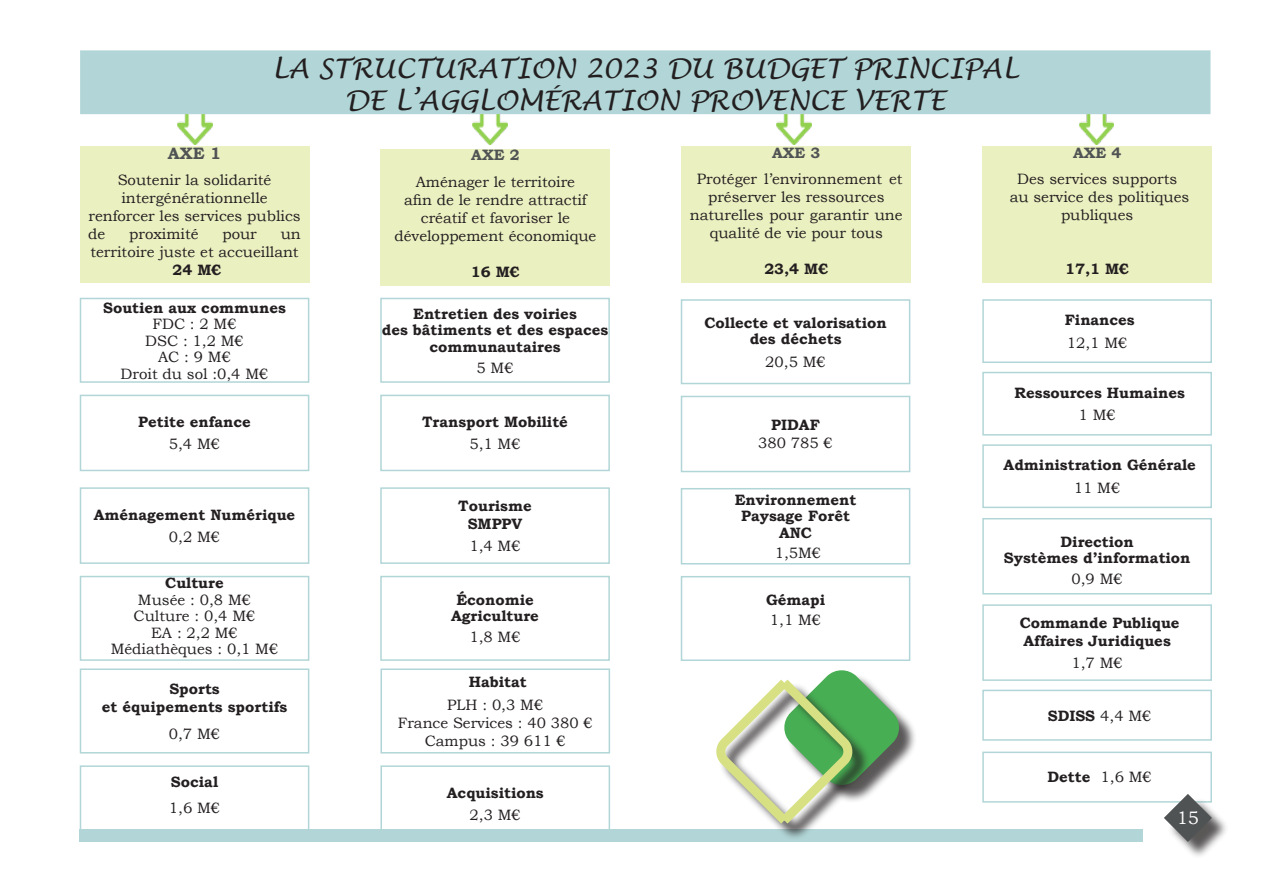
<style>
.page{position:relative;width:1263px;height:893px;background:#fff}
.page>*{position:absolute;margin:0;border:0;box-sizing:border-box;transform-origin:0 0}
.t1{font:italic 27px "Lucida Handwriting";color:#231f20}
.t2{font:18px "Bookman Old Style";color:#fff}
.t3{font:700 16.5px "Bookman Old Style";color:#505354}
.t4{font:15px/18px "Bookman Old Style";color:#231f20;text-align:center}
.t5{font:700 15px/16.5px "Bookman Old Style";color:#231f20;text-align:center}
.t6{font:700 15px "Bookman Old Style";color:#505354}
.s1{font-weight:400}
</style>
<div class="page">
<img style="left:178px;top:114px;width:34px;height:30px">
<img style="left:473px;top:114px;width:35px;height:30px">
<img style="left:777px;top:114px;width:35px;height:30px">
<img style="left:1079px;top:114px;width:35px;height:30px">
<div style="left:81px;top:51px;width:1129px;height:62px;background:#b2d6d7"></div>
<div style="left:80px;top:50px;width:1130px;height:64px;border:2px solid #b2d6d7"></div>
<div style="left:80px;top:147px;width:229px;height:136px;background:#ebf0c1"></div>
<div style="left:381px;top:149px;width:229px;height:136px;background:#ebf0c1"></div>
<div style="left:681px;top:147px;width:230px;height:136px;background:#ebf0c1"></div>
<div style="left:982px;top:147px;width:230px;height:136px;background:#ebf0c1"></div>
<div style="left:80px;top:298px;width:229px;height:85px;border:2px solid #b2d6d7"></div>
<div style="left:80px;top:395px;width:229px;height:76px;border:2px solid #b2d6d7"></div>
<div style="left:80px;top:487px;width:229px;height:77px;border:2px solid #b2d6d7"></div>
<div style="left:80px;top:576px;width:229px;height:85px;border:2px solid #b2d6d7"></div>
<div style="left:80px;top:668px;width:229px;height:85px;border:2px solid #b2d6d7"></div>
<div style="left:80px;top:765px;width:229px;height:77px;border:2px solid #b2d6d7"></div>
<div style="left:380px;top:298px;width:230px;height:85px;border:2px solid #b2d6d7"></div>
<div style="left:380px;top:395px;width:230px;height:76px;border:2px solid #b2d6d7"></div>
<div style="left:380px;top:487px;width:230px;height:77px;border:2px solid #b2d6d7"></div>
<div style="left:380px;top:576px;width:230px;height:85px;border:2px solid #b2d6d7"></div>
<div style="left:380px;top:668px;width:230px;height:85px;border:2px solid #b2d6d7"></div>
<div style="left:681px;top:299px;width:229px;height:85px;border:2px solid #b2d6d7"></div>
<div style="left:681px;top:396px;width:229px;height:76px;border:2px solid #b2d6d7"></div>
<div style="left:681px;top:488px;width:229px;height:76px;border:2px solid #b2d6d7"></div>
<div style="left:681px;top:576px;width:229px;height:85px;border:2px solid #b2d6d7"></div>
<div style="left:982px;top:299px;width:230px;height:64px;border:2px solid #b2d6d7"></div>
<div style="left:982px;top:372px;width:230px;height:64px;border:2px solid #b2d6d7"></div>
<div style="left:982px;top:444px;width:230px;height:64px;border:2px solid #b2d6d7"></div>
<div style="left:982px;top:518px;width:230px;height:76px;border:2px solid #b2d6d7"></div>
<div style="left:982px;top:604px;width:230px;height:77px;border:2px solid #b2d6d7"></div>
<div style="left:380px;top:765px;width:230px;height:77px;border:2px solid #b2d6d7"></div>
<div style="left:982px;top:690px;width:230px;height:51px;border:2px solid #b2d6d7"></div>
<div style="left:982px;top:752px;width:230px;height:51px;border:2px solid #b2d6d7"></div>
<div style="left:80px;top:829px;width:1063px;height:13px;background:#b2d6d7"></div>
<div style="left:787px;top:673px;width:131px;height:131px;background:#231f20;opacity:.75"></div>
<div style="left:719px;top:683px;width:152px;height:158px;background:#231f20;opacity:.75"></div>
<svg style="left:716px;top:670px;width:185px;height:163px"></svg>
<div style="left:1167px;top:797px;width:63px;height:63px;background:#231f20;opacity:.75"></div>
<svg style="left:1164px;top:794px;width:48px;height:48px"></svg>
<p class="t1" style="left:272px;top:52px;width:748px">LA STRUCTURATION 2023 DU BUDGET PRINCIPAL</p>
<p class="t1" style="left:345px;top:84px;width:602px">DE L’AGGLOMÉRATION PROVENCE VERTE</p>
<p class="t3" style="left:168px;top:141px;width:55px">AXE 1</p>
<p class="t4" style="left:118px;top:171px;width:155px">Soutenir la solidarité</p>
<p class="t4" style="left:121px;top:189px;width:148px">intergénérationnelle</p>
<p class="t4" style="left:88px;top:207px;width:214px">renforcer les services publics</p>
<p class="t4" style="left:88px;top:225px;width:19px">de</p>
<p class="t4" style="left:129px;top:225px;width:71px">proximité</p>
<p class="t4" style="left:222px;top:225px;width:36px">pour</p>
<p class="t4" style="left:90px;top:225px;width:212px;text-align:right">un<br>territoire juste et accueillant</p>
<p class="t5" style="left:173px;top:262px;width:50px">24 M€</p>
<p class="t5" style="left:103px;top:299px;width:184px">Soutien aux communes</p>
<p class="t4" style="left:152px;top:315px;width:86px">FDC : 2 M€</p>
<p class="t4" style="left:145px;top:332px;width:100px">DSC : 1,2 M€</p>
<p class="t4" style="left:158px;top:348px;width:74px">AC : 9 M€</p>
<p class="t4" style="left:121px;top:365px;width:149px">Droit du sol :0,4 M€</p>
<p class="t5" style="left:138px;top:414px;width:114px">Petite enfance</p>
<p class="t4" style="left:169px;top:435px;width:53px">5,4 M€</p>
<p class="t5" style="left:94px;top:506px;width:203px">Aménagement Numérique</p>
<p class="t4" style="left:169px;top:528px;width:53px">0,2 M€</p>
<p class="t5" style="left:165px;top:574px;width:60px">Culture</p>
<p class="t4" style="left:138px;top:590px;width:115px">Musée : 0,8 M€</p>
<p class="t4" style="left:134px;top:607px;width:123px">Culture : 0,4 M€</p>
<p class="t4" style="left:151px;top:623px;width:88px">EA : 2,2 M€</p>
<p class="t4" style="left:111px;top:640px;width:169px">Médiathèques : 0,1 M€</p>
<p class="t5" style="left:169px;top:681px;width:52px">Sports</p>
<p class="t5" style="left:102px;top:699px;width:187px">et équipements sportifs</p>
<p class="t4" style="left:169px;top:725px;width:53px">0,7 M€</p>
<p class="t5" style="left:171px;top:773px;width:49px">Social</p>
<p class="t4" style="left:169px;top:799px;width:53px">1,6 M€</p>
<p class="t6" style="left:471px;top:144px;width:50px">AXE 2</p>
<p class="t4" style="left:416px;top:172px;width:161px">Aménager le territoire</p>
<p class="t4" style="left:404px;top:190px;width:184px">afin de le rendre attractif</p>
<p class="t4" style="left:421px;top:208px;width:151px">créatif et favoriser le</p>
<p class="t4" style="left:394px;top:226px;width:203px">développement économique</p>
<p class="t5" style="left:471px;top:263px;width:50px">16 M€</p>
<p class="t5" style="left:413px;top:305px;width:165px">Entretien des voiries</p>
<p class="t5" style="left:382px;top:322px;width:228px">des bâtiments et des espaces communautaires</p>
<p class="t4" style="left:476px;top:358px;width:39px">5 M€</p>
<p class="t5" style="left:422px;top:414px;width:147px">Transport Mobilité</p>
<p class="t4" style="left:469px;top:435px;width:53px">5,1 M€</p>
<p class="t5" style="left:458px;top:497px;width:75px">Tourisme</p>
<p class="t5" style="left:468px;top:515px;width:56px">SMPPV</p>
<p class="t4" style="left:469px;top:537px;width:53px">1,4 M€</p>
<p class="t5" style="left:456px;top:591px;width:79px">Économie</p>
<p class="t5" style="left:451px;top:607px;width:89px">Agriculture</p>
<p class="t4" style="left:469px;top:628px;width:53px">1,8 M€</p>
<p class="t5" style="left:469px;top:674px;width:59px">Habitat</p>
<p class="t4" style="left:447px;top:695px;width:97px">PLH : 0,3 M€</p>
<p class="t4" style="left:398px;top:713px;width:196px">France Services : 40 380 €</p>
<p class="t4" style="left:425px;top:731px;width:142px">Campus : 39 611 €</p>
<p class="t5" style="left:447px;top:784px;width:98px">Acquisitions</p>
<p class="t4" style="left:470px;top:806px;width:53px">2,3 M€</p>
<p class="t6" style="left:772px;top:142px;width:50px">AXE 3</p>
<p class="t4" style="left:697px;top:170px;width:207px">Protéger l’environnement et préserver les ressources</p>
<p class="t4" style="left:690px;top:206px;width:214px">naturelles pour garantir une qualité de vie pour tous</p>
<p class="t5" style="left:764px;top:260px;width:65px">23,4 M€</p>
<p class="t5" style="left:704px;top:314px;width:184px">Collecte et valorisation</p>
<p class="t5" style="left:750px;top:331px;width:93px">des déchets</p>
<p class="t4" style="left:765px;top:352px;width:62px">20,5 M€</p>
<p class="t5" style="left:771px;top:417px;width:50px">PIDAF</p>
<p class="t4" style="left:758px;top:434px;width:76px">380 785 €</p>
<p class="t5" style="left:735px;top:491px;width:123px">Environnement</p>
<p class="t5" style="left:741px;top:508px;width:110px">Paysage Forêt</p>
<p class="t5" style="left:779px;top:524px;width:34px">ANC</p>
<p class="t4" style="left:775px;top:544px;width:48px">1,5M€</p>
<p class="t5" style="left:766px;top:591px;width:61px">Gémapi</p>
<p class="t4" style="left:770px;top:611px;width:53px">1,1 M€</p>
<p class="t6" style="left:1073px;top:142px;width:50px">AXE 4</p>
<p class="t4" style="left:1017px;top:170px;width:162px">Des services supports</p>
<p class="t4" style="left:1010px;top:188px;width:181px">au service des politiques</p>
<p class="t4" style="left:1061px;top:206px;width:74px">publiques</p>
<p class="t5" style="left:1065px;top:260px;width:65px">17,1 M€</p>
<p class="t5" style="left:1065px;top:312px;width:71px">Finances</p>
<p class="t4" style="left:1067px;top:334px;width:62px">12,1 M€</p>
<p class="t5" style="left:1014px;top:384px;width:172px">Ressources Humaines</p>
<p class="t4" style="left:1078px;top:406px;width:39px">1 M€</p>
<p class="t5" style="left:1003px;top:457px;width:194px">Administration Générale</p>
<p class="t4" style="left:1074px;top:479px;width:48px">11 M€</p>
<p class="t5" style="left:1060px;top:533px;width:75px">Direction</p>
<p class="t5" style="left:1004px;top:550px;width:188px">Systèmes d’information</p>
<p class="t4" style="left:1071px;top:570px;width:53px">0,9 M€</p>
<p class="t5" style="left:1020px;top:614px;width:161px">Commande Publique</p>
<p class="t5" style="left:1023px;top:632px;width:149px">Affaires Juridiques</p>
<p class="t4" style="left:1071px;top:654px;width:53px">1,7 M€</p>
<p class="t5" style="left:1048px;top:707px;width:105px">SDISS <span class="s1">4,4 M€</span></p>
<p class="t5" style="left:1047px;top:769px;width:106px">Dette <span class="s1">1,6 M€</span></p>
<p class="t2" style="left:1177px;top:806px;width:24px">15</p>
</div>
